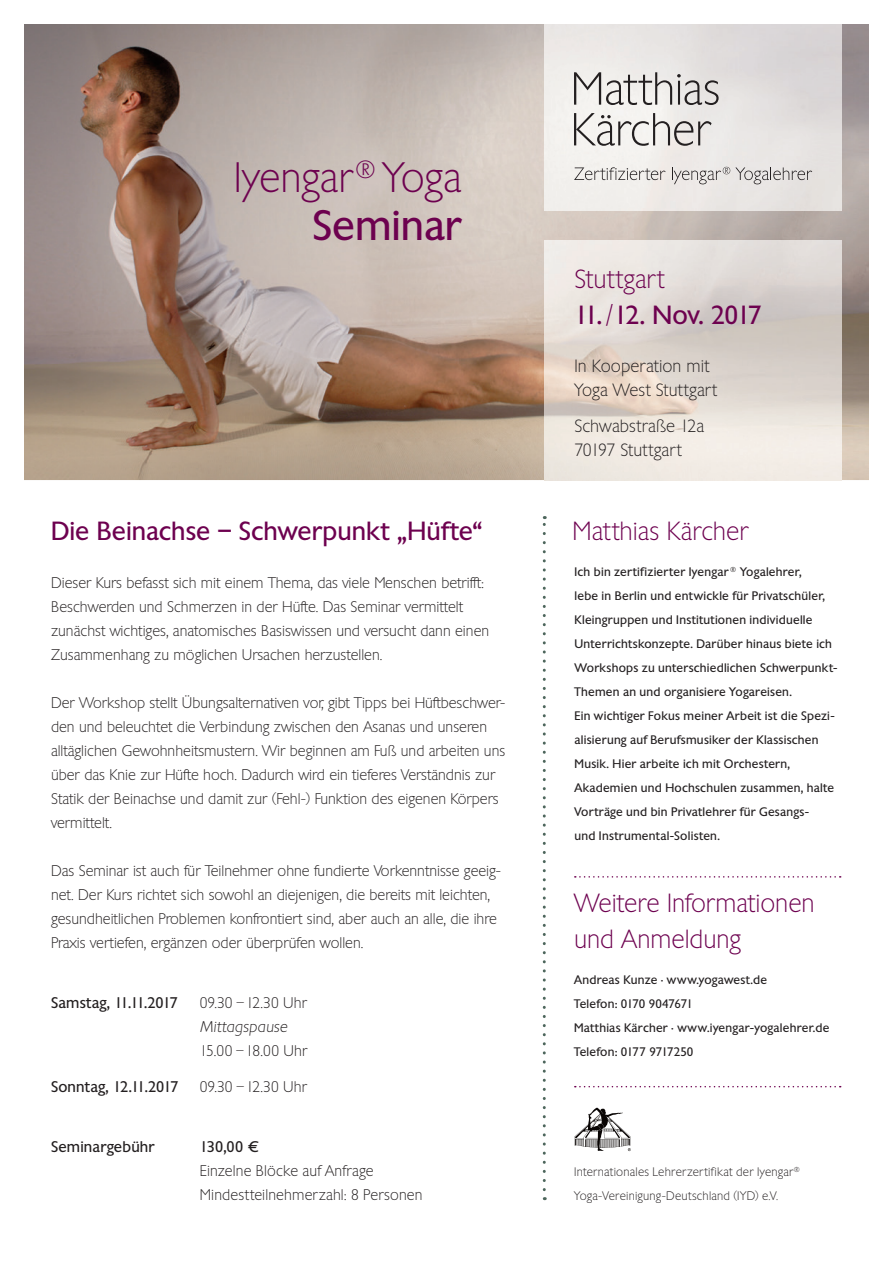
<style>
.page{position:relative;width:893px;height:1263px;background:#fff}
.page>*{position:absolute;margin:0;border:0;box-sizing:border-box;transform-origin:0 0}
.t1{font:200 41.25px/48px "Chantilly Serial";color:#6d014f;text-align:right}
.t2{font:200 25.5px/36px "Chantilly Serial";color:#6d014f}
.t3{font:25.5px "Chantilly Serial";letter-spacing:-.005em;color:#6d014f}
.t4{font:25.5px "Chantilly Serial";letter-spacing:-.065em;color:#6d014f}
.t5{font:200 17.25px/24px "Chantilly Serial";letter-spacing:.005em;color:#231f20}
.t6{font:200 15px/24px "Chantilly Serial";color:#231f20}
.t7{font:15px "Chantilly Serial";letter-spacing:.01em;color:#231f20}
.t8{font:italic 200 15px "Chantilly Serial";letter-spacing:.005em;color:#231f20}
.t9{font:12px/24px "Chantilly Serial";letter-spacing:.02em;color:#231f20}
.t10{font:200 12px/24px "Chantilly Serial";letter-spacing:.02em;color:#231f20}
.s1{font-weight:400}
</style>
<div class="page">
<img style="left:24px;top:24px;width:845px;height:456px">
<svg style="left:543px;top:516px;width:3px;height:674px"></svg>
<img style="left:544px;top:24px;width:298px;height:186px">
<img style="left:544px;top:240px;width:298px;height:240px">
<svg style="left:574px;top:72px;width:145px;height:33px;background:#c4c1bf"></svg>
<svg style="left:574px;top:113px;width:138px;height:33px"></svg>
<svg style="left:574px;top:167px;width:91px;height:13px"></svg>
<svg style="left:672px;top:166px;width:140px;height:18px;background:#cfcbca"></svg>
<svg style="left:574px;top:1107px;width:57px;height:44px"></svg>
<svg style="left:575px;top:876px;width:266px;height:1px"></svg>
<svg style="left:575px;top:1086px;width:266px;height:1px"></svg>
<h1 class="t1" style="left:234px;top:154px;width:229px">Iyengar<sup>®</sup> Yoga<br><span class="s1">Seminar</span></h1>
<h2 class="t3" style="left:51px;top:515px;width:433px">Die Beinachse – Schwerpunkt „Hüfte“</h2>
<p class="t6" style="left:51px;top:571px;width:440px">Dieser Kurs befasst sich mit einem Thema, das viele Menschen betrifft:<br>Beschwerden und Schmerzen in der Hüfte. Das Seminar vermittelt zunächst wichtiges, anatomisches Basiswissen und versucht dann einen Zusammenhang zu möglichen Ursachen herzustellen.</p>
<p class="t6" style="left:51px;top:691px;width:456px">Der Workshop stellt Übungsalternativen vor, gibt Tipps bei Hüftbeschwer&shy;den und beleuchtet die Verbindung zwischen den Asanas und unseren alltäglichen Gewohnheitsmustern. Wir beginnen am Fuß und arbeiten uns über das Knie zur Hüfte hoch. Dadurch wird ein tieferes Verständnis zur Statik der Beinachse und damit zur (Fehl-) Funktion des eigenen Körpers vermittelt.</p>
<p class="t6" style="left:51px;top:859px;width:452px">Das Seminar ist auch für Teilnehmer ohne fundierte Vorkenntnisse geeig&shy;net. Der Kurs richtet sich sowohl an diejenigen, die bereits mit leichten, gesundheitlichen Problemen konfrontiert sind, aber auch an alle, die ihre Praxis vertiefen, ergänzen oder überprüfen wollen.</p>
<p class="t7" style="left:51px;top:993px;width:128px">Samstag, 11.11.2017</p>
<p class="t6" style="left:200px;top:991px;width:109px">09.30 – 12.30 Uhr</p>
<p class="t8" style="left:200px;top:1018px;width:89px">Mittagspause</p>
<p class="t6" style="left:200px;top:1039px;width:109px">15.00 – 18.00 Uhr</p>
<p class="t7" style="left:51px;top:1077px;width:129px">Sonntag, 12.11.2017</p>
<p class="t6" style="left:200px;top:1075px;width:109px">09.30 – 12.30 Uhr</p>
<p class="t7" style="left:51px;top:1137px;width:105px">Seminargebühr</p>
<p class="t7" style="left:200px;top:1137px;width:61px">130,00 €</p>
<p class="t6" style="left:200px;top:1159px;width:224px">Einzelne Blöcke auf Anfrage<br>Mindestteilnehmerzahl: 8 Personen</p>
<h2 class="t2" style="left:574px;top:261px;width:92px">Stuttgart</h2>
<h2 class="t4" style="left:574px;top:299px;width:189px">11. /12. Nov. 2017</h2>
<p class="t5" style="left:574px;top:354px;width:144px">In Kooperation mit<br>Yoga West Stuttgart</p>
<p class="t5" style="left:574px;top:414px;width:131px">Schwabstraße 12a<br>70197 Stuttgart</p>
<h2 class="t2" style="left:572px;top:513px;width:178px">Matthias Kärcher</h2>
<p class="t9" style="left:574px;top:560px;width:264px">Ich bin zertifizierter Iyengar <sup>®</sup> Yogalehrer,<br>lebe in Berlin und entwickle für Privatschüler, Klein gruppen und Institutionen individuelle Unter richtskonzepte. Darüber hinaus biete ich Work shops zu unterschiedlichen Schwerpunkt-Themen an und organisiere Yogareisen.<br>Ein wichtiger Fokus meiner Arbeit ist die Spezi - ali sierung auf Berufsmusiker der Klassischen Musik. Hier arbeite ich mit Orchestern, Akademien und Hochschulen zusammen, halte Vorträge und bin Privatlehrer für Gesangs-<br>und Instrumental-Solisten.</p>
<h2 class="t2" style="left:574px;top:885px;width:242px">Weitere Informationen und Anmeldung</h2>
<p class="t9" style="left:574px;top:968px;width:257px">Andreas Kunze · www.yogawest.de<br>Telefon: 0170 9047671<br>Matthias Kärcher · www.iyengar-yogalehrer.de<br>Telefon: 0177 9717250</p>
<p class="t10" style="left:574px;top:1160px;width:228px">Internationales Lehrerzertifikat der Iyengar<sup>®<br></sup>Yoga-Vereinigung-Deutschland (IYD) e.V.</p>
</div>
